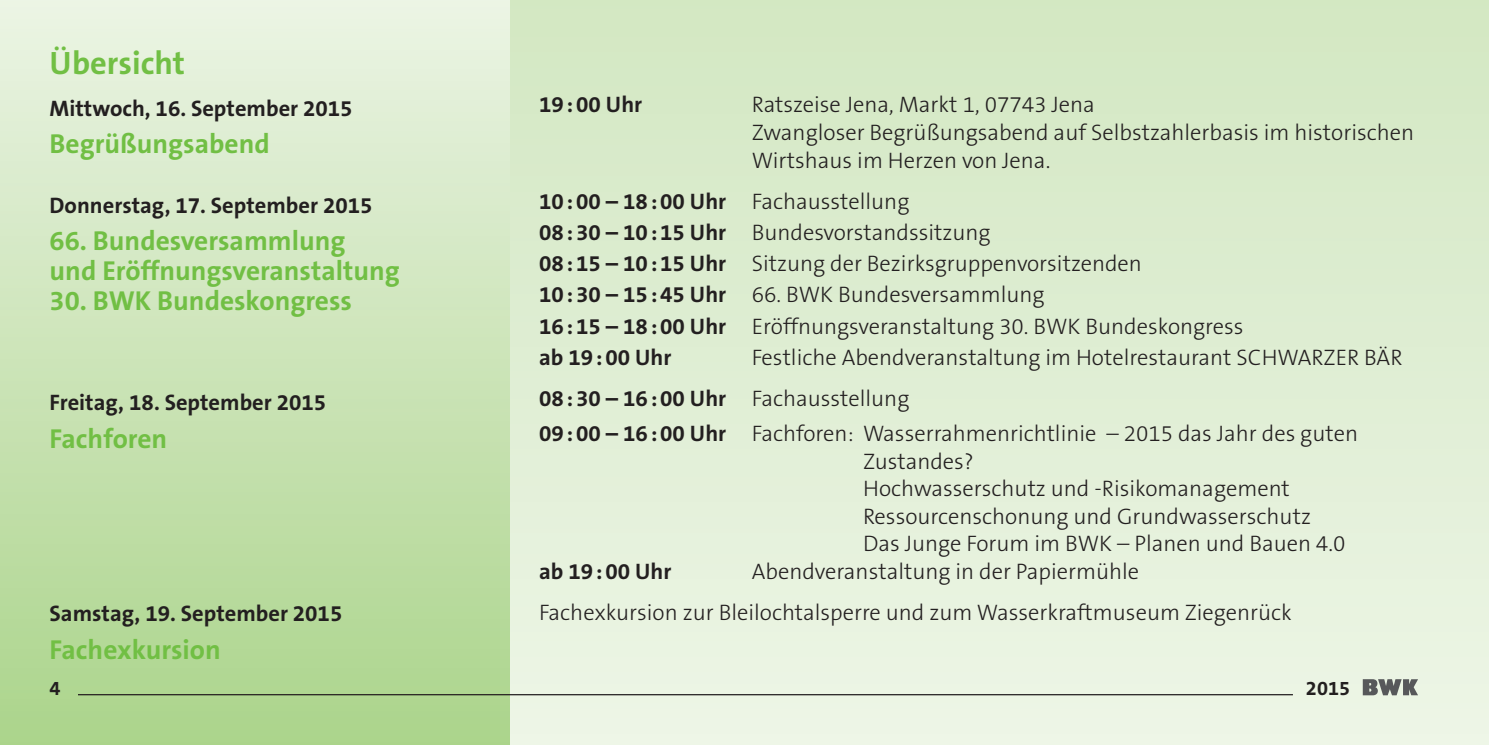
<style>
.page{position:relative;width:1489px;height:745px;background:#fff}
.page>*{position:absolute;margin:0;border:0;box-sizing:border-box;transform-origin:0 0}
.t1{font:700 32.5px "The Sans B7";color:#71bf44}
.t2{font:700 27.5px/30px "The Sans B7";color:#71bf44}
.t3{font:300 22.5px/27.5px "The Sans B3";color:#231f20}
.t4{font:700 22.5px "The Sans B7";color:#231f20}
.t5{font:700 20px "The Sans B7";color:#231f20}
.s1{font-family:"The Sans B7";font-weight:700}
</style>
<div class="page">
<div style="left:0;top:0;width:510px;height:744px;background:linear-gradient(to bottom,#ecf5e4,#aad38a)"></div>
<div style="left:510px;top:0;width:978px;height:744px;background:linear-gradient(to bottom,#d3e8c3,#ecf4e5)"></div>
<svg style="left:1362px;top:678px;width:55px;height:16px"></svg>
<hr style="left:78px;top:693px;width:1214px;height:1px;background:#231f20">
<h1 class="t1" style="left:50px;top:45px;width:137px">Übersicht</h1>
<p class="t4" style="left:50px;top:96px;width:304px">Mittwoch, 16. September 2015</p>
<p class="t2" style="left:50px;top:130px;width:221px">Begrüßungsabend</p>
<p class="t4" style="left:50px;top:193px;width:324px">Donnerstag, 17. September 2015</p>
<p class="t2" style="left:50px;top:226px;width:351px">66. Bundesversammlung<br>und Eröffnungsveranstaltung</p>
<p class="t2" style="left:50px;top:286px;width:304px">30. BWK Bundeskongress</p>
<p class="t4" style="left:50px;top:390px;width:278px">Freitag, 18. September 2015</p>
<p class="t2" style="left:50px;top:424px;width:119px">Fachforen</p>
<p class="t4" style="left:50px;top:601px;width:294px">Samstag, 19. September 2015</p>
<p class="t2" style="left:50px;top:634px;width:173px">Fachexkursion</p>
<p class="t4" style="left:539px;top:93px;width:105px">19:00 Uhr</p>
<p class="t3" style="left:751px;top:92px;width:664px">Ratszeise Jena, Markt 1, 07743 Jena<br>Zwangloser Begrüßungsabend auf Selbstzahlerbasis im historischen<br>Wirtshaus im Herzen von Jena.</p>
<p class="t3" style="left:539px;top:187px;width:706px;line-height:31px"><span class="s1">10:00 – 18:00 Uhr</span> Fachausstellung<br><span class="s1">08:30 – 10:15 Uhr</span> Bundesvorstandssitzung<br><span class="s1">08:15 – 10:15 Uhr</span> Sitzung der Bezirksgruppenvorsitzenden<br><span class="s1">10:30 – 15:45 Uhr</span> 66. BWK Bundesversammlung<br><span class="s1">16:15 – 18:00 Uhr</span> Eröffnungsveranstaltung 30. BWK Bundeskongress</p>
<p class="t4" style="left:539px;top:345px;width:134px">ab 19:00 Uhr</p>
<p class="t3" style="left:539px;top:336px;width:865px;line-height:41.8px;text-indent:213px">Festliche Abendveranstaltung im Hotelrestaurant SCHWARZER BÄR<br><span class="s1">08:30 – 16:00 Uhr</span> Fachausstellung</p>
<p class="t3" style="left:863px;top:420px;width:496px;text-indent:-324px"><span class="s1">09:00 – 16:00 Uhr</span> Fachforen: Wasserrahmenrichtlinie – 2015 das Jahr des guten Zustandes?<br>Hochwasserschutz und -Risikomanagement Ressourcenschonung und Grundwasserschutz<br>Das Junge Forum im BWK – Planen und Bauen 4.0</p>
<p class="t4" style="left:539px;top:558px;width:134px">ab 19:00 Uhr</p>
<p class="t3" style="left:539px;top:550px;width:754px;line-height:41.8px;text-indent:213px">Abendveranstaltung in der Papiermühle<br>Fachexkursion zur Bleilochtalsperre und zum Wasserkraftmuseum Ziegenrück</p>
<p class="t5" style="left:50px;top:677px;width:12px">4</p>
<p class="t5" style="left:1305px;top:677px;width:46px">2015</p>
</div>
